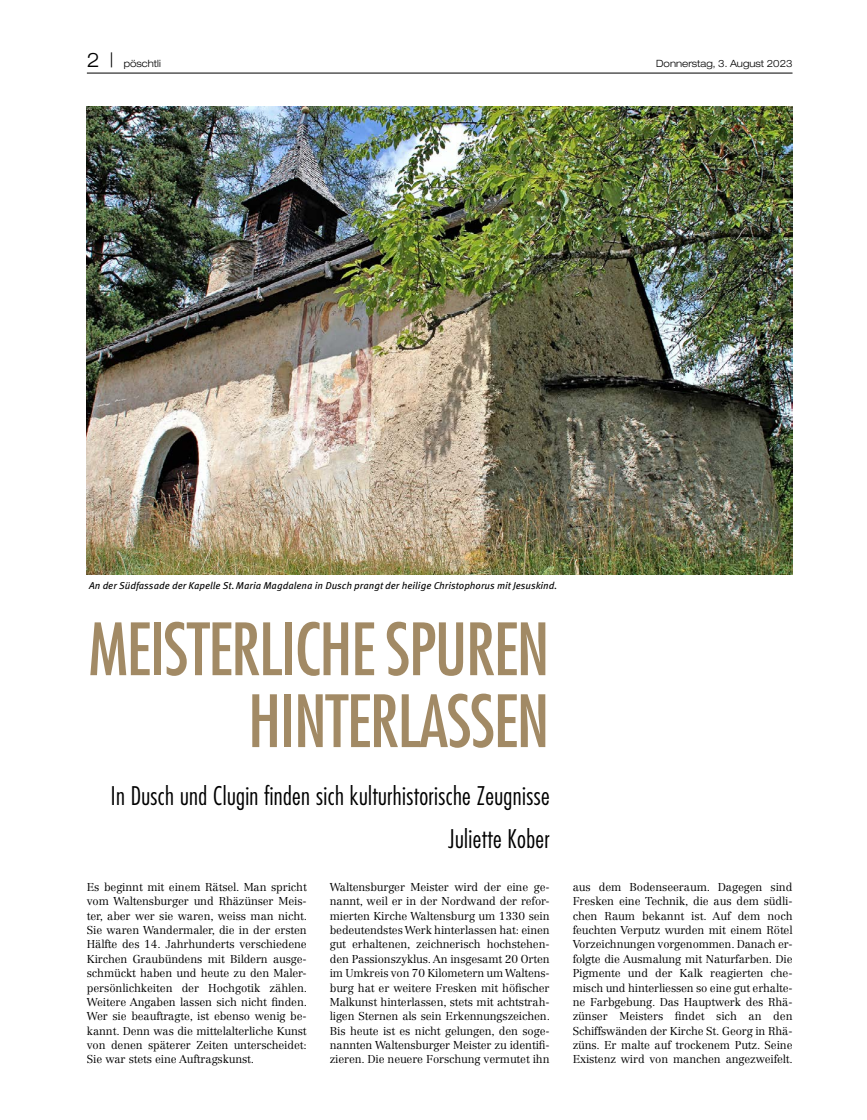
<style>
.page{position:relative;width:867px;height:1120px;background:#fff}
.page>*{position:absolute;margin:0;border:0;box-sizing:border-box;transform-origin:0 0}
.t1{font:condensed 70px/71.9px "Futura Std";letter-spacing:-.02em;color:#a28a65;text-align:right}
.t2{font:300 condensed 25px/43.1px "Futura Std";letter-spacing:.015em;color:#000;text-align:right}
.t3{font:300 11.25px/14.4px "Centennial LT Std";letter-spacing:-.01em;color:#000;text-align:justify}
.t4{font:italic 10px "Meta OT";color:#000}
.t5{font:300 expanded 10px "Helvetica Neue LT Std";color:#000;scale:.96 1}
.s1{font-size:20px}
</style>
<div class="page">
<hr style="left:87px;top:73px;width:705px;height:1px;background:#000">
<img style="left:87px;top:106px;width:705px;height:468px">
<p class="t5" style="left:87px;top:58px;width:78px"><span class="s1">2 |</span> pöschtli</p>
<p class="t5" style="left:656px;top:58px;width:143px">Donnerstag, 3. August 2023</p>
<p class="t4" style="left:89px;top:579px;width:469px">An der Südfassade der Kapelle St.Maria Magdalena in Dusch prangt der heilige Christophorus mit Jesuskind.</p>
<h1 class="t1" style="left:89px;top:613px;width:462px">MEISTERLICHE SPUREN<br>HINTERLASSEN</h1>
<h2 class="t2" style="left:111px;top:774px;width:440px">In Dusch und Clugin finden sich kulturhistorische Zeugnisse<br>Juliette Kober</h2>
<p class="t3" style="left:87px;top:880px;width:222px">Es beginnt mit einem Rätsel. Man spricht vom Waltensburger und Rhäzünser Meis&shy;ter, aber wer sie waren, weiss man nicht.<br>Sie waren Wandermaler, die in der ersten Hälfte des 14. Jahrhunderts verschiedene Kirchen Graubündens mit Bildern ausge&shy;schmückt haben und heute zu den Maler&shy;persönlichkeiten der Hochgotik zählen.<br>Weitere Angaben lassen sich nicht finden.<br>Wer sie beauftragte, ist ebenso wenig be&shy;kannt. Denn was die mittelalterliche Kunst von denen späterer Zeiten unterscheidet:<br>Sie war stets eine Auftragskunst.</p>
<p class="t3" style="left:330px;top:880px;width:222px">Waltensburger Meister wird der eine ge&shy;nannt, weil er in der Nordwand der refor&shy;mierten Kirche Waltensburg um 1330 sein bedeutendstes Werk hinterlassen hat: einen gut erhaltenen, zeichnerisch hochstehen&shy;den Passionszyklus. An insgesamt 20 Orten im Umkreis von 70 Kilometern um Waltens&shy;burg hat er weitere Fresken mit höfischer Malkunst hinterlassen, stets mit achtstrah&shy;ligen Sternen als sein Erkennungszeichen.<br>Bis heute ist es nicht gelungen, den soge&shy;nannten Waltensburger Meister zu identifi&shy;zieren. Die neuere Forschung vermutet ihn</p>
<p class="t3" style="left:572px;top:880px;width:222px">aus dem Bodenseeraum. Dagegen sind Fresken eine Technik, die aus dem südli&shy;chen Raum bekannt ist. Auf dem noch feuchten Verputz wurden mit einem Rötel Vorzeichnungen vorgenommen. Danach er&shy;folgte die Ausmalung mit Naturfarben. Die Pigmente und der Kalk reagierten che&shy;misch und hinterliessen so eine gut erhalte&shy;ne Farbgebung. Das Hauptwerk des Rhä&shy;zünser Meisters findet sich an den Schiffswänden der Kirche St. Georg in Rhä&shy;züns. Er malte auf trockenem Putz. Seine Existenz wird von manchen angezweifelt.</p>
</div>
